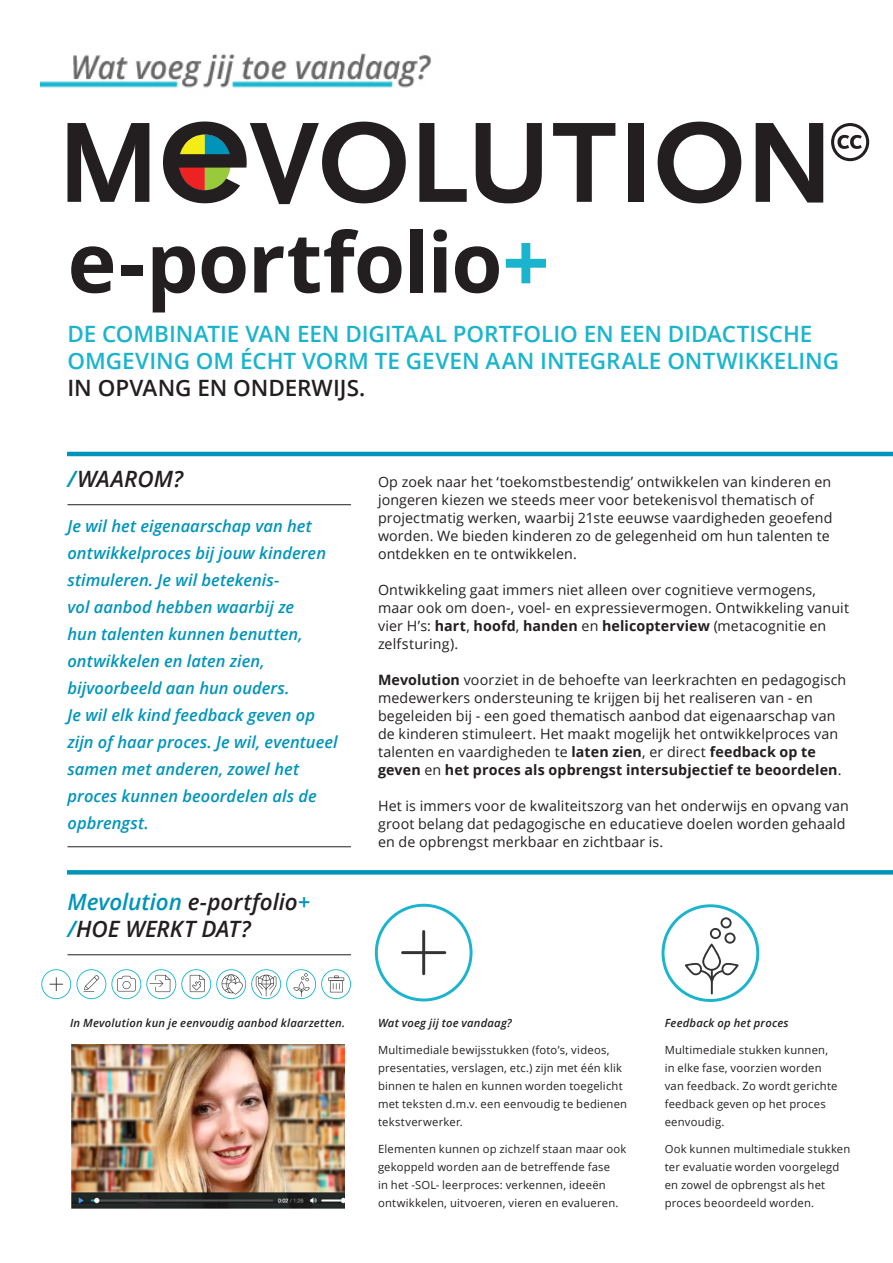
<style>
.page{position:relative;width:893px;height:1263px;background:#fff}
.page>*{position:absolute;margin:0;border:0;box-sizing:border-box;transform-origin:0 0}
.t1{font:700 83.1px "Open Sans";letter-spacing:-.015em;color:#231f20}
.Sub_heading_large{font:600 22.5px/27px "Open Sans";letter-spacing:-.005em;color:#1ab5cc}
.Sub_Heading_Line_Abo{font:italic 600 22.5px/27px "Open Sans";letter-spacing:-.005em;color:#231f20}
.Sub_Heading_Line_Abo-2{font:italic 600 16.5px/27px "Open Sans";color:#0094bb}
.BodyCopy{font:14.25px/18px "Open Sans";letter-spacing:.01em;color:#231f20}
.t2{font:11.25px/18px "Open Sans";letter-spacing:.02em;color:#231f20}
.t3{font:italic 600 11.25px "Open Sans";letter-spacing:.02em;color:#231f20}
.s1{color:#1ab5cc}
.s2{color:#231f20}
.s3{color:#0094bb}
.s4{font-weight:700}
</style>
<div class="page">
<svg style="left:662px;top:904px;width:97px;height:98px"></svg>
<img style="left:71px;top:1044px;width:274px;height:165px">
<hr style="left:67px;top:452px;width:826px;height:4px;background:#0094bb">
<div style="left:67px;top:870px;width:826px;height:5px;background:#0094bb"></div>
<hr style="left:68px;top:954px;width:283px;height:1px;background:#231f20">
<svg style="left:41px;top:969px;width:310px;height:30px"></svg>
<hr style="left:68px;top:504px;width:283px;height:1px;background:#231f20">
<hr style="left:68px;top:846px;width:283px;height:1px;background:#231f20">
<svg style="left:375px;top:904px;width:98px;height:97px"></svg>
<svg style="left:419px;top:123px;width:48px;height:79px"></svg>
<svg style="left:476px;top:123px;width:66px;height:80px"></svg>
<svg style="left:553px;top:123px;width:62px;height:79px"></svg>
<div style="left:628px;top:123px;width:15px;height:79px;background:#231f20"></div>
<svg style="left:658px;top:122px;width:83px;height:81px"></svg>
<svg style="left:756px;top:123px;width:67px;height:80px"></svg>
<svg style="left:68px;top:123px;width:81px;height:79px"></svg>
<svg style="left:163px;top:122px;width:243px;height:82px"></svg>
<svg style="left:831px;top:123px;width:38px;height:38px"></svg>
<img style="left:40px;top:53px;width:391px;height:35px">
<p class="t1" style="left:68px;top:204px;width:484px">e-portfolio<span class="s1">+</span></p>
<p class="Sub_heading_large" style="left:68px;top:320px;width:773px">DE COMBINATIE VAN EEN DIGITAAL PORTFOLIO EN EEN DIDACTISCHE<br>OMGEVING OM ÉCHT VORM TE GEVEN AAN INTEGRALE ONTWIKKELING<br><span class="s2">IN OPVANG EN ONDERWIJS.</span></p>
<p class="Sub_Heading_Line_Abo" style="left:68px;top:465px;width:117px"><span class="s3">/</span>WAAROM?</p>
<p class="Sub_Heading_Line_Abo-2" style="left:68px;top:512px;width:272px">Je wil het eigenaarschap van het ontwikkelproces bij jouw kinderen stimuleren. Je wil betekenis-<br>vol aanbod hebben waarbij ze<br>hun talenten kunnen benutten, ontwikkelen en laten zien, bijvoorbeeld aan hun ouders.<br>Je wil elk kind feedback geven op zijn of haar proces. Je wil, eventueel samen met anderen, zowel het proces kunnen beoordelen als de opbrengst.</p>
<p class="Sub_Heading_Line_Abo" style="left:68px;top:888px;width:244px"><span class="s3">Mevolution</span> e-portfolio<span class="s3">+ /</span>HOE WERKT DAT?</p>
<p class="BodyCopy" style="left:378px;top:473px;width:456px">Op zoek naar het ‘toekomstbestendig’ ontwikkelen van kinderen en jongeren kiezen we steeds meer voor betekenisvol thematisch of projectmatig werken, waarbij 21ste eeuwse vaardigheden geoefend worden. We bieden kinderen zo de gelegenheid om hun talenten te ontdekken en te ontwikkelen.</p>
<p class="BodyCopy" style="left:378px;top:581px;width:473px">Ontwikkeling gaat immers niet alleen over cognitieve vermogens, maar ook om doen-, voel- en expressievermogen. Ontwikkeling vanuit vier H’s: <span class="s4">hart</span>, <span class="s4">hoofd</span>, <span class="s4">handen</span> en <span class="s4">helicopterview</span> (metacognitie en zelfsturing).</p>
<p class="BodyCopy" style="left:378px;top:671px;width:470px"><span class="s4">Mevolution</span> voorziet in de behoefte van leerkrachten en pedagogisch medewerkers ondersteuning te krijgen bij het realiseren van - en begeleiden bij - een goed thematisch aanbod dat eigenaarschap van de kinderen stimuleert. Het maakt mogelijk het ontwikkelproces van talenten en vaardigheden te <span class="s4">laten zien</span>, er direct <span class="s4">feedback op te geven</span> en <span class="s4">het proces als opbrengst intersubjectief te beoordelen</span>.</p>
<p class="BodyCopy" style="left:378px;top:797px;width:472px">Het is immers voor de kwaliteitszorg van het onderwijs en opvang van groot belang dat pedagogische en educatieve doelen worden gehaald en de opbrengst merkbaar en zichtbaar is.</p>
<p class="t3" style="left:70px;top:1015px;width:277px">In Mevolution kun je eenvoudig aanbod klaarzetten.</p>
<p class="t3" style="left:665px;top:1015px;width:125px">Feedback op het proces</p>
<p class="t2" style="left:665px;top:1041px;width:174px">Multimediale stukken kunnen, in elke fase, voorzien worden van feedback. Zo wordt gerichte feedback geven op het proces eenvoudig.</p>
<p class="t2" style="left:665px;top:1140px;width:187px">Ook kunnen multimediale stukken ter evaluatie worden voorgelegd en zowel de opbrengst als het proces beoordeeld worden.</p>
<p class="t3" style="left:378px;top:1015px;width:135px">Wat voeg jij toe vandaag?</p>
<p class="t2" style="left:378px;top:1041px;width:251px">Multimediale bewijsstukken (foto’s, videos, presentaties, verslagen, etc.) zijn met één klik binnen te halen en kunnen worden toegelicht met teksten d.m.v. een eenvoudig te bedienen tekstverwerker.</p>
<p class="t2" style="left:378px;top:1140px;width:250px">Elementen kunnen op zichzelf staan maar ook gekoppeld worden aan de betreffende fase<br>in het -SOL- leerproces: verkennen, ideeën ontwikkelen, uitvoeren, vieren en evalueren.</p>
</div>
